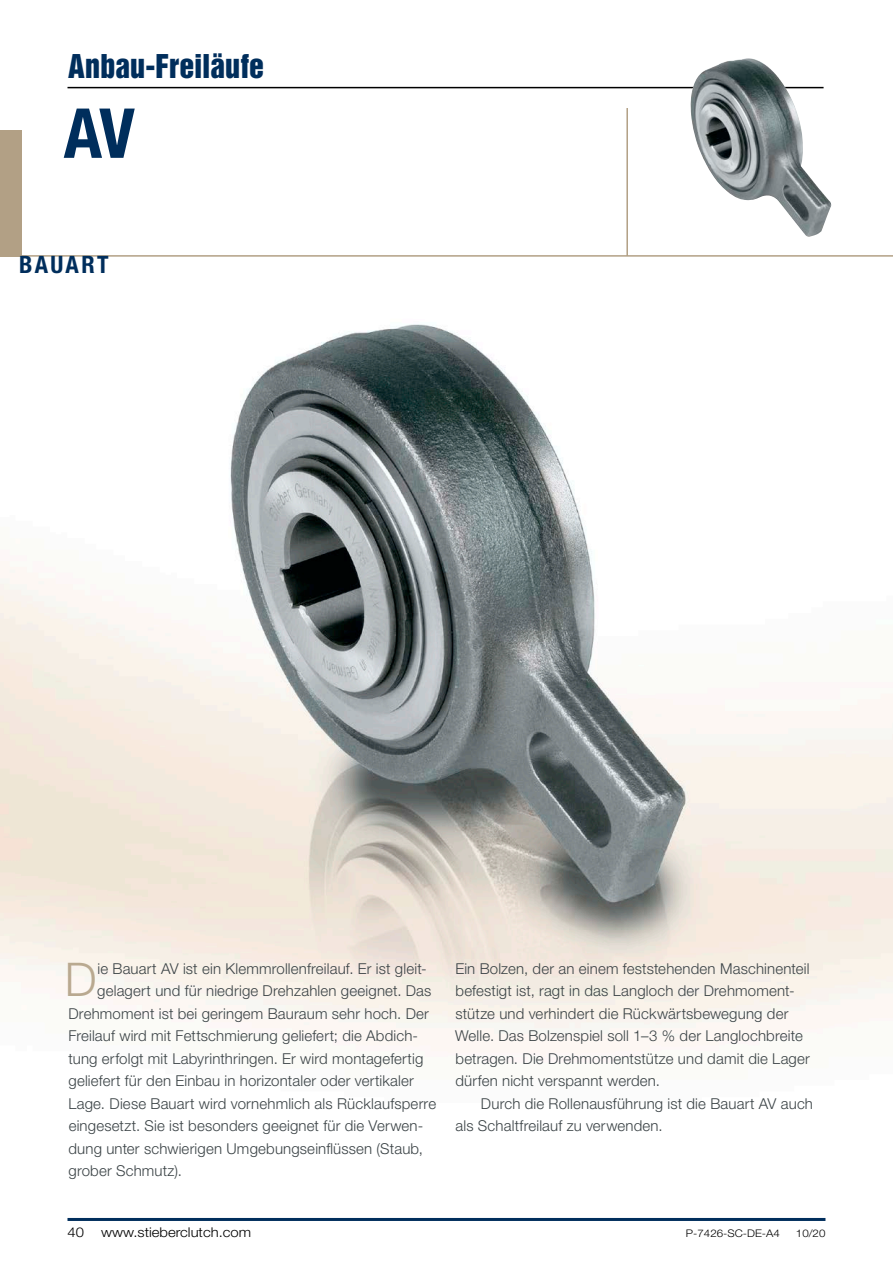
<style>
.page{position:relative;width:893px;height:1263px;background:#fff}
.page>*{position:absolute;margin:0;border:0;box-sizing:border-box;transform-origin:0 0}
.t1{font:700 condensed 69px "Helvetica Neue LT Std";color:#002e5c}
.t2{font:300 46.5px "Helvetica Neue LT Std";color:#b9a990}
.t3{font:30px "Helvetica Inserat LT Std";color:#002e5c}
.t4{font:700 condensed 24px "Helvetica Neue LT Std";letter-spacing:.095em;color:#002e5c}
.t5{font:300 15px/22.5px "Helvetica Neue LT Std";letter-spacing:.01em;color:#3b4346}
.t6{font:300 13.5px "Helvetica Neue LT Std";color:#000;scale:1.1 1}
.t7{font:300 10.5px "Helvetica Neue LT Std";color:#000;scale:1.1 1}
</style>
<div class="page">
<hr style="left:68px;top:87px;width:756px;height:1px;background:#000">
<img style="left:0;top:324px;width:893px;height:733px">
<hr style="left:626px;top:108px;width:2px;height:148px;background:#b2a085">
<hr style="left:0;top:255px;width:893px;height:2px;background:#b2a085">
<div style="left:0;top:130px;width:21px;height:126px;background:#b2a085"></div>
<img style="left:688px;top:58px;width:144px;height:179px">
<hr style="left:68px;top:1218px;width:757px;height:3px;background:#002e5c">
<h3 class="t3" style="left:68px;top:49px;width:198px">Anbau-Freiläufe</h3>
<h1 class="t1" style="left:64px;top:92px;width:73px">AV</h1>
<h3 class="t4" style="left:19px;top:250px;width:91px">BAUART</h3>
<h2 class="t2" style="left:65px;top:951px;width:33px">D</h2>
<p class="t5" style="left:98px;top:957px;width:331px">ie Bauart AV ist ein Klemmrollenfreilauf. Er ist gleit-</p>
<p class="t5" style="left:97px;top:979px;width:336px">gelagert und für niedrige Drehzahlen geeignet. Das</p>
<p class="t5" style="left:68px;top:1002px;width:362px">Drehmoment ist bei geringem Bauraum sehr hoch. Der</p>
<p class="t5" style="left:68px;top:1024px;width:351px">Freilauf wird mit Fettschmierung geliefert; die Abdich-</p>
<p class="t5" style="left:68px;top:1047px;width:356px">tung erfolgt mit Labyrinthringen. Er wird montagefertig</p>
<p class="t5" style="left:69px;top:1069px;width:347px">geliefert für den Einbau in horizontaler oder vertikaler</p>
<p class="t5" style="left:68px;top:1092px;width:369px">Lage. Diese Bauart wird vornehmlich als Rücklaufsperre</p>
<p class="t5" style="left:69px;top:1114px;width:356px">eingesetzt. Sie ist besonders geeignet für die Verwen-</p>
<p class="t5" style="left:68px;top:1137px;width:356px">dung unter schwierigen Umgebungseinflüssen (Staub,</p>
<p class="t5" style="left:69px;top:1159px;width:115px">grober Schmutz).</p>
<p class="t5" style="left:455px;top:957px;width:356px">Ein Bolzen, der an einem feststehenden Maschinenteil befestigt ist, ragt in das Langloch der Drehmoment&shy;stütze und verhindert die Rückwärtsbewegung der Welle. Das Bolzenspiel soll 1–3 % der Langlochbreite betragen. Die Drehmomentstütze und damit die Lager dürfen nicht verspannt werden.</p>
<p class="t5" style="left:455px;top:1092px;width:359px;text-indent:25px">Durch die Rollenausführung ist die Bauart AV auch als Schaltfreilauf zu verwenden.</p>
<p class="t6" style="left:68px;top:1223px;width:17px">40</p>
<p class="t6" style="left:101px;top:1223px;width:138px">www.stieberclutch.com</p>
<p class="t7" style="left:686px;top:1226px;width:87px">P-7426-SC-DE-A4</p>
<p class="t7" style="left:796px;top:1226px;width:28px">10/20</p>
</div>
